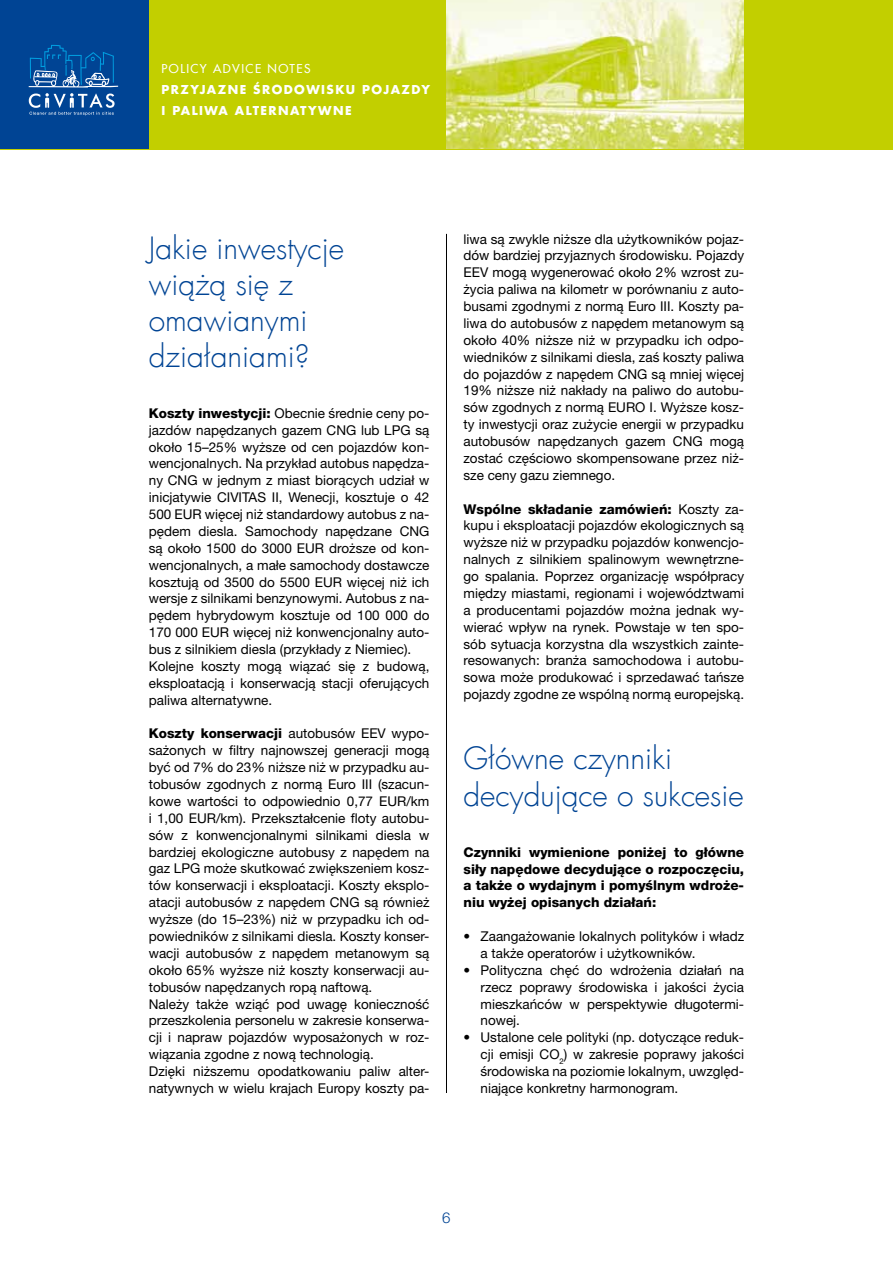
<style>
.page{position:relative;width:893px;height:1263px;background:#fff}
.page>*{position:absolute;margin:0;border:0;box-sizing:border-box;transform-origin:0 0}
.t1{font:300 30px/36px "Futura Com";color:#004494}
.t2{font:300 15px "Helvetica Neue LT Pro";color:#004494}
.t3{font:13.5px/16.8px "Helvetica Neue LT Pro";color:#000;text-align:justify}
.t4{font:800 13.5px/16.8px "Helvetica Neue LT Pro";color:#000;text-align:justify}
.t5{font:700 12px/21px "Futura Com";letter-spacing:.12em;color:#fff}
.t6{font:500 12px "Futura Com";letter-spacing:.12em;color:#fff}
.s1{font-weight:800}
</style>
<div class="page">
<div style="left:0;top:0;width:893px;height:149px;background:#c2cf00"></div>
<div style="left:0;top:0;width:149px;height:149px;background:#004494"></div>
<svg style="left:29px;top:45px;width:89px;height:70px"></svg>
<img style="left:446px;top:0;width:298px;height:149px">
<hr style="left:892px;top:0;width:1px;height:149px;background:#004494">
<hr style="left:446px;top:234px;width:1px;height:859px;background:#000">
<p class="t6" style="left:162px;top:60px;width:150px">POLICY ADVICE NOTES</p>
<p class="t5" style="left:162px;top:79px;width:270px">PRZYJAZNE ŚRODOWISKU POJAZDY<br>I PALIWA ALTERNATYWNE</p>
<h1 class="t1" style="left:149px;top:230px;width:197px">Jakie inwestycje wiążą się z omawianymi działaniami?</h1>
<p class="t3" style="left:149px;top:404px;width:282px;text-align:left"><span class="s1">Koszty inwestycji:</span> Obecnie średnie ceny po&shy;jazdów napędzanych gazem CNG lub LPG są około 15–25% wyższe od cen pojazdów kon&shy;wencjonalnych. Na przykład autobus napędza&shy;ny CNG w jednym z miast biorących udział w inicjatywie CIVITAS II, Wenecji, kosztuje o 42<br>500 EUR więcej niż standardowy autobus z na&shy;pędem diesla. Samochody napędzane CNG są około 1500 do 3000 EUR droższe od kon&shy;wencjonalnych, a małe samochody dostawcze kosztują od 3500 do 5500 EUR więcej niż ich wersje z silnikami benzynowymi. Autobus z na&shy;pędem hybrydowym kosztuje od 100 000 do 170 000 EUR więcej niż konwencjonalny auto&shy;bus z silnikiem diesla (przykłady z Niemiec).<br>Kolejne koszty mogą wiązać się z budową, eksploatacją i konserwacją stacji oferujących paliwa alternatywne.</p>
<p class="t3" style="left:149px;top:725px;width:282px;text-align:left"><span class="s1">Koszty konserwacji</span> autobusów EEV wypo&shy;sażonych w filtry najnowszej generacji mogą być od 7% do 23% niższe niż w przypadku au&shy;tobusów zgodnych z normą Euro III (szacun&shy;kowe wartości to odpowiednio 0,77 EUR/km i 1,00 EUR/km). Przekształcenie floty autobu&shy;sów z konwencjonalnymi silnikami diesla w bardziej ekologiczne autobusy z napędem na gaz LPG może skutkować zwiększeniem kosz&shy;tów konserwacji i eksploatacji. Koszty eksplo&shy;atacji autobusów z napędem CNG są również wyższe (do 15–23%) niż w przypadku ich od&shy;powiedników z silnikami diesla. Koszty konser&shy;wacji autobusów z napędem metanowym są około 65% wyższe niż koszty konserwacji au&shy;tobusów napędzanych ropą naftową.<br>Należy także wziąć pod uwagę konieczność przeszkolenia personelu w zakresie konserwa&shy;cji i napraw pojazdów wyposażonych w roz&shy;wiązania zgodne z nową technologią.<br>Dzięki niższemu opodatkowaniu paliw alter&shy;natywnych w wielu krajach Europy koszty pa-</p>
<p class="t3" style="left:463px;top:230px;width:282px">liwa są zwykle niższe dla użytkowników pojaz&shy;dów bardziej przyjaznych środowisku. Pojazdy EEV mogą wygenerować około 2% wzrost zu&shy;życia paliwa na kilometr w porównaniu z auto&shy;busami zgodnymi z normą Euro III. Koszty pa&shy;liwa do autobusów z napędem metanowym są około 40% niższe niż w przypadku ich odpo&shy;wiedników z silnikami diesla, zaś koszty paliwa do pojazdów z napędem CNG są mniej więcej 19% niższe niż nakłady na paliwo do autobu&shy;sów zgodnych z normą EURO I. Wyższe kosz&shy;ty inwestycji oraz zużycie energii w przypadku autobusów napędzanych gazem CNG mogą zostać częściowo skompensowane przez niż&shy;sze ceny gazu ziemnego.</p>
<p class="t3" style="left:463px;top:500px;width:282px"><span class="s1">Wspólne składanie zamówień:</span> Koszty za&shy;kupu i eksploatacji pojazdów ekologicznych są wyższe niż w przypadku pojazdów konwencjo&shy;nalnych z silnikiem spalinowym wewnętrzne&shy;go spalania. Poprzez organizację współpracy między miastami, regionami i województwami a producentami pojazdów można jednak wy&shy;wierać wpływ na rynek. Powstaje w ten spo&shy;sób sytuacja korzystna dla wszystkich zainte&shy;resowanych: branża samochodowa i autobu&shy;sowa może produkować i sprzedawać tańsze pojazdy zgodne ze wspólną normą europejską.</p>
<h1 class="t1" style="left:463px;top:741px;width:282px">Główne czynniki decydujące o sukcesie</h1>
<p class="t4" style="left:463px;top:843px;width:282px">Czynniki wymienione poniżej to główne siły napędowe decydujące o rozpoczęciu, a także o wydajnym i pomyślnym wdroże&shy;niu wyżej opisanych działań:</p>
<p class="t3" style="left:480px;top:928px;width:265px;text-indent:-17px">• Zaangażowanie lokalnych polityków i władz a także operatorów i użytkowników.</p>
<p class="t3" style="left:480px;top:961px;width:265px;text-indent:-17px">• Polityczna chęć do wdrożenia działań na rzecz poprawy środowiska i jakości życia mieszkańców w perspektywie długotermi&shy;nowej.</p>
<p class="t3" style="left:480px;top:1029px;width:265px;text-indent:-17px">• Ustalone cele polityki (np. dotyczące reduk&shy;cji emisji CO<sub>2</sub>) w zakresie poprawy jakości środowiska na poziomie lokalnym, uwzględ&shy;niające konkretny harmonogram.</p>
<p class="t2" style="left:442px;top:1208px;width:10px">6</p>
</div>
